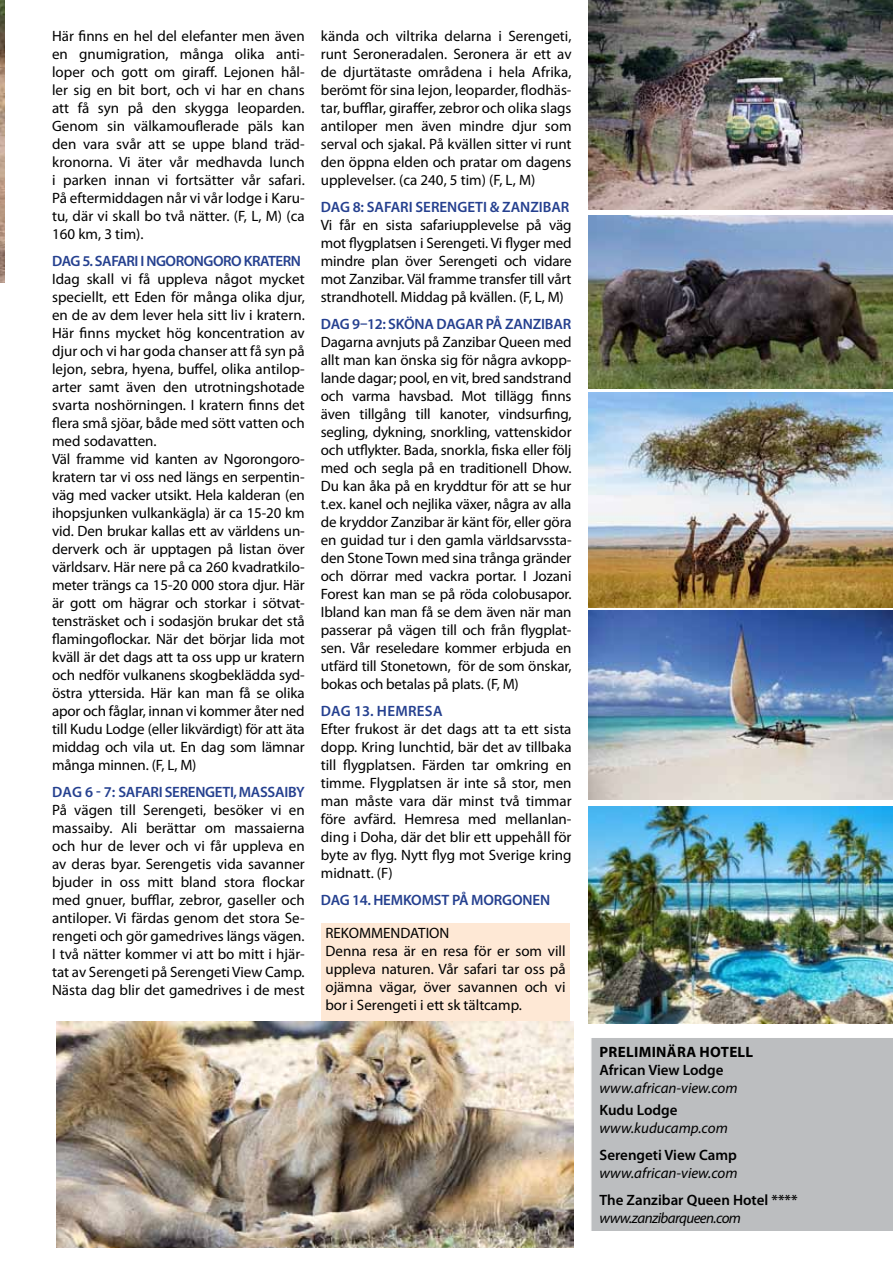
<style>
.page{position:relative;width:893px;height:1263px;background:#fff}
.page>*{position:absolute;margin:0;border:0;box-sizing:border-box;transform-origin:0 0}
.t1{font:15px/18px "Myriad Pro";letter-spacing:-.01em;color:#000;text-align:justify}
.t2{font:600 15px "Myriad Pro";letter-spacing:-.01em;color:#25408f}
.t3{font:600 15px "Myriad Pro";color:#000}
.t4{font:italic 15px "Myriad Pro";color:#000}
.t5{font:italic 15px "Myriad Pro";letter-spacing:-.04em;color:#000}
.t6{font:700 15px "Myriad Pro";letter-spacing:.02em;color:#000}
</style>
<div class="page">
<img style="left:0;top:0;width:5px;height:282px">
<div style="left:321px;top:923px;width:249px;height:100px;background:#fee8d5"></div>
<img style="left:56px;top:1021px;width:517px;height:227px">
<img style="left:588px;top:393px;width:305px;height:214px">
<div style="left:591px;top:1038px;width:302px;height:193px;background:#bcbec0"></div>
<img style="left:588px;top:806px;width:305px;height:217px">
<img style="left:588px;top:611px;width:305px;height:189px">
<img style="left:588px;top:0;width:305px;height:210px">
<img style="left:588px;top:216px;width:305px;height:172px">
<p class="t1" style="left:52px;top:27px;width:254px">Här finns en hel del elefanter men även en gnumigration, många olika anti&shy;loper och gott om giraff. Lejonen hål&shy;ler sig en bit bort, och vi har en chans att få syn på den skygga leoparden.<br>Genom sin välkamouflerade päls kan den vara svår att se uppe bland träd&shy;kronorna. Vi äter vår medhavda lunch i parken innan vi fortsätter vår safari.<br>På eftermiddagen når vi vår lodge i Karu&shy;tu, där vi skall bo två nätter. (F, L, M) (ca 160 km, 3 tim).</p>
<p class="t2" style="left:52px;top:252px;width:105px">DAG 5. SAFARI I NGORO</p>
<p class="t2" style="left:194px;top:252px;width:20px">NGORO</p>
<p class="t2" style="left:244px;top:252px;width:9px">KRATER</p>
<p class="t2" style="left:291px;top:252px;width:12px">N</p>
<p class="t1" style="left:52px;top:270px;width:254px;text-align:left">Idag skall vi få uppleva något mycket speciellt, ett Eden för många olika djur, en de av dem lever hela sitt liv i kratern.<br>Här finns mycket hög koncentration av djur och vi har goda chanser att få syn på lejon, sebra, hyena, buffel, olika antilop&shy;arter samt även den utrotningshotade svarta noshörningen. I kratern finns det flera små sjöar, både med sött vatten och med sodavatten.<br>Väl framme vid kanten av Ngorongoro&shy;kratern tar vi oss ned längs en serpentin&shy;väg med vacker utsikt. Hela kalderan (en ihopsjunken vulkankägla) är ca 15-20 km vid. Den brukar kallas ett av världens un&shy;derverk och är upptagen på listan över världsarv. Här nere på ca 260 kvadratkilo&shy;meter trängs ca 15-20 000 stora djur. Här är gott om hägrar och storkar i sötvat&shy;tensträsket och i sodasjön brukar det stå flamingoflockar. När det börjar lida mot kväll är det dags att ta oss upp ur kratern och nedför vulkanens skogbeklädda syd&shy;östra yttersida. Här kan man få se olika apor och fåglar, innan vi kommer åter ned till Kudu Lodge (eller likvärdigt) för att äta middag och vila ut. En dag som lämnar många minnen. (F, L, M)</p>
<p class="t2" style="left:52px;top:783px;width:161px">DAG 6 - 7: SAFARI SERENGETI</p>
<p class="t2" style="left:234px;top:783px;width:72px">, MASSAIBY</p>
<p class="t1" style="left:52px;top:801px;width:254px">På vägen till Serengeti, besöker vi en massaiby. Ali berättar om massaierna och hur de lever och vi får uppleva en av deras byar. Serengetis vida savanner bjuder in oss mitt bland stora flockar med gnuer, bufflar, zebror, gaseller och antiloper. Vi färdas genom det stora Se&shy;rengeti och gör gamedrives längs vägen.<br>I två nätter kommer vi att bo mitt i hjär&shy;tat av Serengeti på Serengeti View Camp.<br>Nästa dag blir det gamedrives i de mest</p>
<p class="t1" style="left:321px;top:27px;width:252px">kända och viltrika delarna i Serengeti, runt Seroneradalen. Seronera är ett av de djurtätaste områdena i hela Afrika, berömt för sina lejon, leoparder, flodhäs&shy;tar, bufflar, giraffer, zebror och olika slags antiloper men även mindre djur som serval och sjakal. På kvällen sitter vi runt den öppna elden och pratar om dagens upplevelser. (ca 240, 5 tim) (F, L, M)</p>
<p class="t2" style="left:321px;top:198px;width:145px">DAG 8: SAFARI SERENGETI</p>
<p class="t2" style="left:490px;top:198px;width:50px">&amp; ZANZIBAR</p>
<p class="t1" style="left:321px;top:216px;width:252px">Vi får en sista safariupplevelse på väg mot flygplatsen i Serengeti. Vi flyger med mindre plan över Serengeti och vidare mot Zanzibar. Väl framme transfer till vårt strandhotell. Middag på kvällen. (F, L, M)</p>
<p class="t2" style="left:321px;top:315px;width:126px">DAG 9–12: SKÖNA DAGAR</p>
<p class="t2" style="left:486px;top:315px;width:56px">PÅ ZANZIBAR</p>
<p class="t1" style="left:321px;top:333px;width:252px">Dagarna avnjuts på Zanzibar Queen med allt man kan önska sig för några avkopp&shy;lande dagar; pool, en vit, bred sandstrand och varma havsbad. Mot tillägg finns även tillgång till kanoter, vindsurfing, segling, dykning, snorkling, vattenskidor och utflykter. Bada, snorkla, fiska eller följ med och segla på en traditionell Dhow.<br>Du kan åka på en kryddtur för att se hur t.ex. kanel och nejlika växer, några av alla de kryddor Zanzibar är känt för, eller göra en guidad tur i den gamla världsarvssta&shy;den Stone Town med sina trånga gränder och dörrar med vackra portar. I Jozani Forest kan man se på röda colobusapor.<br>Ibland kan man få se dem även när man passerar på vägen till och från flygplat&shy;sen. Vår reseledare kommer erbjuda en utfärd till Stonetown, för de som önskar, bokas och betalas på plats. (F, M)</p>
<p class="t2" style="left:321px;top:702px;width:77px">DAG 13. HEMRESA</p>
<p class="t1" style="left:321px;top:720px;width:252px">Efter frukost är det dags att ta ett sista dopp. Kring lunchtid, bär det av tillbaka till flygplatsen. Färden tar omkring en timme. Flygplatsen är inte så stor, men man måste vara där minst två timmar före avfärd. Hemresa med mellanlan&shy;ding i Doha, där det blir ett uppehåll för byte av flyg. Nytt flyg mot Sverige kring midnatt. (F)</p>
<p class="t2" style="left:321px;top:891px;width:73px">DAG 14. HEMKOMST</p>
<p class="t2" style="left:452px;top:891px;width:98px">PÅ MORGONEN</p>
<p class="t1" style="left:325px;top:924px;width:242px;text-align:left">REKOMMENDATION<br>Denna resa är en resa för er som vill uppleva naturen. Vår safari tar oss på ojämna vägar, över savannen och vi bor i Serengeti i ett sk tältcamp.</p>
<p class="t6" style="left:600px;top:1042px;width:155px">PRELIMINÄRA HOTELL</p>
<p class="t3" style="left:599px;top:1061px;width:126px">AFRICAN VIEW LODGE</p>
<p class="t4" style="left:599px;top:1079px;width:140px">www.african-view.com</p>
<p class="t3" style="left:599px;top:1100px;width:80px">KUDU LODGE</p>
<p class="t4" style="left:599px;top:1118px;width:130px">www.kuducamp.com</p>
<p class="t3" style="left:599px;top:1145px;width:139px">SERENGETI VIEW CAMP</p>
<p class="t4" style="left:599px;top:1163px;width:140px">www.african-view.com</p>
<p class="t3" style="left:599px;top:1190px;width:200px">THE ZANZIBAR QUEEN HOTEL ****</p>
<p class="t5" style="left:599px;top:1208px;width:143px">www.zanzibarqueen.com</p>
</div>
